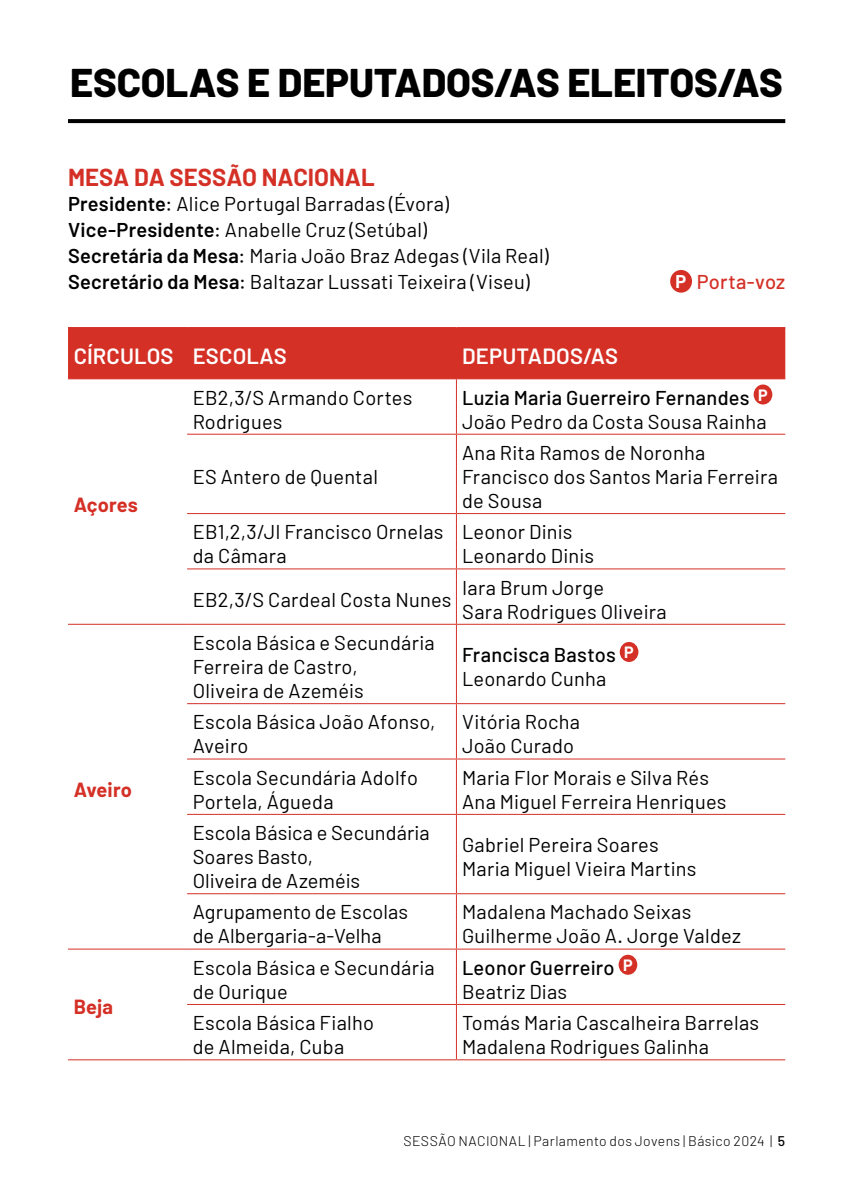
<style>
.page{position:relative;width:842px;height:1191px;background:#fff}
.page>*{position:absolute;margin:0;border:0;box-sizing:border-box;transform-origin:0 0}
.t1{font:800 40px "Barlow";letter-spacing:-.005em;color:#000}
.t2{font:700 24px "Barlow";color:#d43026}
.t3{font:600 22px "Barlow";letter-spacing:.005em;color:#fff}
.t4{font:20px/24px "Barlow";letter-spacing:.01em;color:#000}
.t5{font:500 20px/24px "Barlow";letter-spacing:.01em;color:#000}
.t6{font:700 20px "Barlow";color:#d43026}
.t7{font:500 20px "Barlow";letter-spacing:.01em;color:#d43026}
.t8{font:300 14px "Barlow";letter-spacing:.025em;color:#000}
.s1{font-weight:600}
.s2{font-weight:700;font-size:18px;color:#fff}
.s3{font-weight:400}
.s4{font-weight:500}
</style>
<div class="page">
<svg style="left:68px;top:119px;width:717px;height:4px;background:#060606"></svg>
<div style="left:68px;top:328px;width:717px;height:50px;background:#d43026"></div>
<hr style="left:68px;top:327px;width:119px;height:1px;background:#d43026">
<hr style="left:187px;top:327px;width:269px;height:1px;background:#d43026">
<hr style="left:456px;top:327px;width:329px;height:1px;background:#d43026">
<hr style="left:456px;top:379px;width:1px;height:55px;background:#d43026">
<hr style="left:187px;top:434px;width:269px;height:1px;background:#d43026">
<hr style="left:456px;top:434px;width:329px;height:1px;background:#d43026">
<hr style="left:456px;top:435px;width:1px;height:78px;background:#d43026">
<hr style="left:187px;top:513px;width:269px;height:1px;background:#d43026">
<hr style="left:456px;top:513px;width:329px;height:1px;background:#d43026">
<hr style="left:456px;top:514px;width:1px;height:54px;background:#d43026">
<hr style="left:187px;top:568px;width:269px;height:1px;background:#d43026">
<hr style="left:456px;top:568px;width:329px;height:1px;background:#d43026">
<hr style="left:456px;top:569px;width:1px;height:55px;background:#d43026">
<hr style="left:68px;top:624px;width:119px;height:1px;background:#d43026">
<hr style="left:187px;top:624px;width:269px;height:1px;background:#d43026">
<hr style="left:456px;top:624px;width:329px;height:1px;background:#d43026">
<hr style="left:456px;top:625px;width:1px;height:78px;background:#d43026">
<hr style="left:187px;top:703px;width:269px;height:1px;background:#d43026">
<hr style="left:456px;top:703px;width:329px;height:1px;background:#d43026">
<hr style="left:456px;top:704px;width:1px;height:54px;background:#d43026">
<hr style="left:187px;top:758px;width:269px;height:1px;background:#d43026">
<hr style="left:456px;top:758px;width:329px;height:1px;background:#d43026">
<hr style="left:456px;top:759px;width:1px;height:55px;background:#d43026">
<hr style="left:187px;top:814px;width:269px;height:1px;background:#d43026">
<hr style="left:456px;top:814px;width:329px;height:1px;background:#d43026">
<hr style="left:456px;top:815px;width:1px;height:78px;background:#d43026">
<hr style="left:187px;top:893px;width:269px;height:1px;background:#d43026">
<hr style="left:456px;top:893px;width:329px;height:1px;background:#d43026">
<hr style="left:456px;top:894px;width:1px;height:54px;background:#d43026">
<hr style="left:68px;top:948px;width:119px;height:1px;background:#d43026">
<hr style="left:187px;top:948px;width:269px;height:1px;background:#d43026">
<hr style="left:456px;top:948px;width:329px;height:1px;background:#d43026">
<hr style="left:456px;top:949px;width:1px;height:55px;background:#d43026">
<hr style="left:187px;top:1004px;width:269px;height:1px;background:#d43026">
<hr style="left:456px;top:1004px;width:329px;height:1px;background:#d43026">
<hr style="left:456px;top:1005px;width:1px;height:54px;background:#d43026">
<hr style="left:68px;top:1059px;width:119px;height:1px;background:#d43026">
<hr style="left:187px;top:1059px;width:269px;height:1px;background:#d43026">
<hr style="left:456px;top:1059px;width:329px;height:1px;background:#d43026">
<hr style="left:456px;top:328px;width:1px;height:50px;background:#d43026">
<hr style="left:68px;top:378px;width:119px;height:1px;background:#d43026">
<hr style="left:187px;top:378px;width:269px;height:1px;background:#d43026">
<hr style="left:456px;top:378px;width:329px;height:1px;background:#d43026">
<div style="left:754px;top:384px;width:18px;height:20px;background:#d43026;border-radius:50%"></div>
<div style="left:620px;top:642px;width:18px;height:20px;background:#d43026;border-radius:50%"></div>
<div style="left:619px;top:954px;width:18px;height:20px;background:#d43026;border-radius:50%"></div>
<div style="left:670px;top:270px;width:22px;height:23px;background:#d43026;border-radius:50%"></div>
<h1 class="t1" style="left:70px;top:57px;width:714px">ESCOLAS E DEPUTADOS/AS ELEITOS/AS</h1>
<p class="t2" style="left:68px;top:162px;width:308px">MESA DA SESSÃO NACIONAL</p>
<p class="t4" style="left:68px;top:191px;width:482px;line-height:25.8px"><span class="s1">Presidente</span>: Alice Portugal Barradas (Évora)<br><span class="s1">Vice-Presidente</span>: Anabelle Cruz (Setúbal)<br><span class="s1">Secretária da Mesa</span>: Maria João Braz Adegas (Vila Real)<br><span class="s1">Secretário da Mesa</span>: Baltazar Lussati Teixeira (Viseu)</p>
<p class="t3" style="left:74px;top:343px;width:215px">CÍRCULOS ESCOLAS</p>
<p class="t3" style="left:462px;top:343px;width:158px">DEPUTADOS/AS</p>
<p class="t7" style="left:675px;top:269px;width:111px"><span class="s2">P</span> Porta-voz</p>
<p class="t6" style="left:74px;top:492px;width:66px">Açores</p>
<p class="t6" style="left:74px;top:777px;width:60px">Aveiro</p>
<p class="t6" style="left:74px;top:994px;width:41px">Beja</p>
<p class="t4" style="left:193px;top:385px;width:221px">EB2,3/S Armando Cortes<br>Rodrigues</p>
<p class="t5" style="left:462px;top:385px;width:307px">Luzia Maria Guerreiro Fernandes <sup>P<br></sup><span class="s3">João Pedro da Costa Sousa Rainha</span></p>
<p class="t4" style="left:193px;top:464px;width:187px">ES Antero de Quental</p>
<p class="t4" style="left:462px;top:440px;width:317px">Ana Rita Ramos de Noronha<br>Francisco dos Santos Maria Ferreira de Sousa</p>
<p class="t4" style="left:193px;top:519px;width:252px">EB1,2,3/JI Francisco Ornelas da Câmara</p>
<p class="t4" style="left:462px;top:519px;width:134px">Leonor Dinis<br>Leonardo Dinis</p>
<p class="t4" style="left:193px;top:587px;width:260px">EB2,3/S Cardeal Costa Nunes</p>
<p class="t4" style="left:462px;top:575px;width:206px">Iara Brum Jorge<br>Sara Rodrigues Oliveira</p>
<p class="t4" style="left:193px;top:630px;width:243px">Escola Básica e Secundária<br>Ferreira de Castro,<br>Oliveira de Azeméis</p>
<p class="t5" style="left:462px;top:642px;width:173px">Francisca Bastos <sup>P<br></sup><span class="s3">Leonardo Cunha</span></p>
<p class="t4" style="left:193px;top:709px;width:244px">Escola Básica João Afonso,<br>Aveiro</p>
<p class="t4" style="left:462px;top:709px;width:119px">Vitória Rocha<br>João Curado</p>
<p class="t4" style="left:193px;top:765px;width:227px">Escola Secundária Adolfo<br>Portela, Águeda</p>
<p class="t4" style="left:462px;top:765px;width:266px">Maria Flor Morais e Silva Rés<br>Ana Miguel Ferreira Henriques</p>
<p class="t4" style="left:193px;top:820px;width:238px">Escola Básica e Secundária<br>Soares Basto,<br>Oliveira de Azeméis</p>
<p class="t4" style="left:462px;top:832px;width:236px">Gabriel Pereira Soares<br>Maria Miguel Vieira Martins</p>
<p class="t4" style="left:193px;top:899px;width:217px">Agrupamento de Escolas de Albergaria-a-Velha</p>
<p class="t4" style="left:462px;top:899px;width:280px">Madalena Machado Seixas<br>Guilherme João A. Jorge Valdez</p>
<p class="t4" style="left:193px;top:955px;width:243px">Escola Básica e Secundária de Ourique</p>
<p class="t5" style="left:462px;top:955px;width:172px">Leonor Guerreiro <sup>P<br></sup><span class="s3">Beatriz Dias</span></p>
<p class="t4" style="left:193px;top:1010px;width:183px">Escola Básica Fialho de Almeida, Cuba</p>
<p class="t4" style="left:462px;top:1010px;width:299px">Tomás Maria Cascalheira Barrelas<br>Madalena Rodrigues Galinha</p>
<p class="t8" style="left:403px;top:1132px;width:383px">SESSÃO NACIONAL | Parlamento dos Jovens | Básico 2024 | <span class="s4">5</span></p>
</div>
